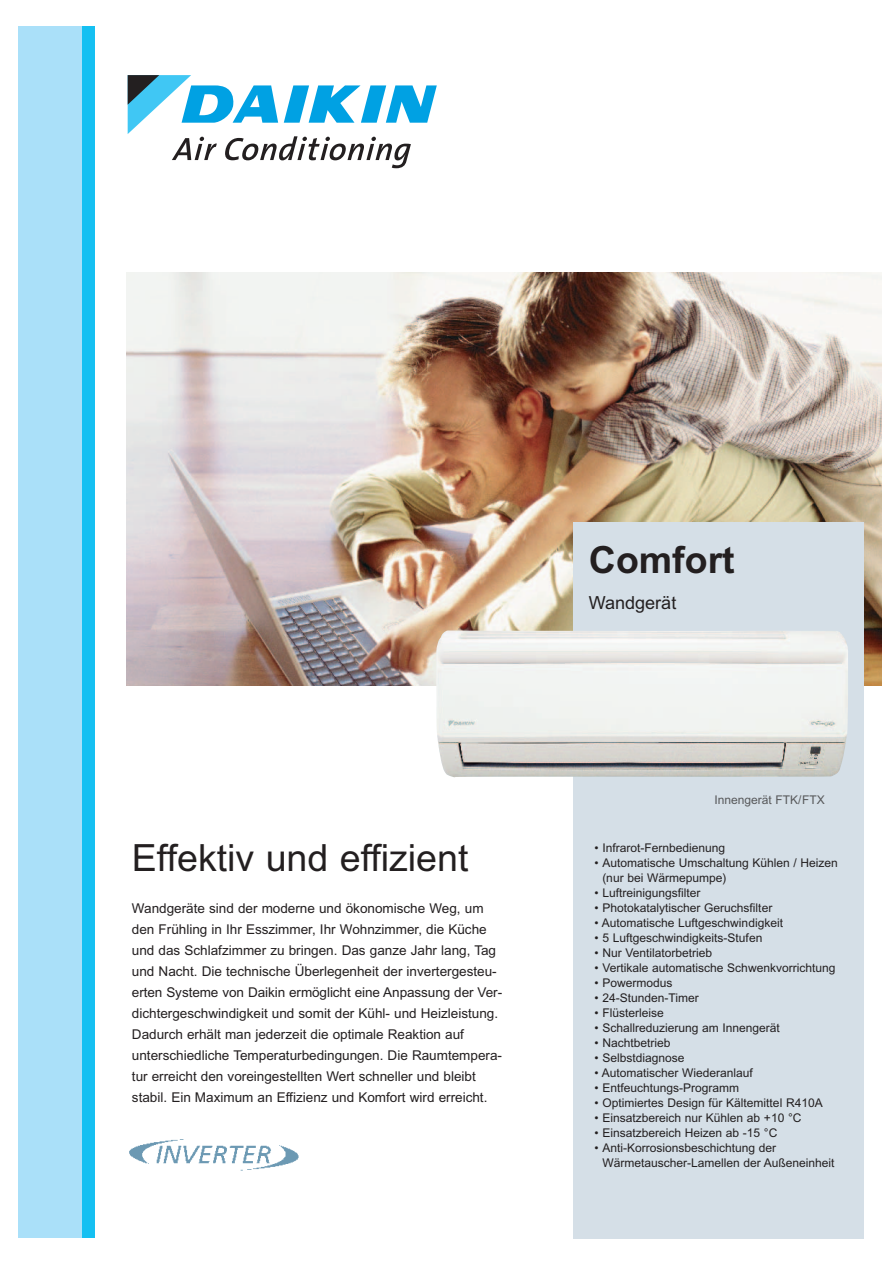
<style>
.page{position:relative;width:893px;height:1263px;background:#fff}
.page>*{position:absolute;margin:0;border:0;box-sizing:border-box;transform-origin:0 0}
.t1{font:37.5px "Arial CE";color:#231f20}
.t2{font:700 37.5px "Arial CE";color:#231f20}
.t3{font:18px "Arial CE";color:#231f20}
.t4{font:13.5px/21px "Arial CE";color:#231f20}
.t5{font:12px/15px "Arial CE";color:#231f20}
.t6{font:12px "Arial CE";color:#57585a}
</style>
<div class="page">
<img style="left:126px;top:273px;width:755px;height:412px">
<div style="left:574px;top:523px;width:289px;height:716px;background:#d5dfe7"></div>
<div style="left:18px;top:26px;width:64px;height:1212px;background:#aae0f9"></div>
<div style="left:82px;top:26px;width:13px;height:1212px;background:#15c0f2"></div>
<svg style="left:128px;top:75px;width:309px;height:93px"></svg>
<img style="left:436px;top:630px;width:412px;height:147px">
<img style="left:129px;top:1139px;width:170px;height:32px">
<h1 class="t1" style="left:132px;top:844px;width:338px">Effektiv und effizient</h1>
<p class="t4" style="left:132px;top:899px;width:372px">Wandgeräte sind der moderne und ökonomische Weg, um den Frühling in Ihr Esszimmer, Ihr Wohnzimmer, die Küche und das Schlafzimmer zu bringen. Das ganze Jahr lang, Tag und Nacht. Die technische Überlegenheit der invertergesteu&shy;erten Systeme von Daikin ermöglicht eine Anpassung der Ver - dichtergeschwindigkeit und somit der Kühl- und Heizleistung.<br>Dadurch erhält man jederzeit die optimale Reaktion auf unterschiedliche Temperaturbedingungen. Die Raumtempera - tur erreicht den voreingestellten Wert schneller und bleibt stabil. Ein Maximum an Effizienz und Komfort wird erreicht.</p>
<h1 class="t2" style="left:589px;top:546px;width:147px">Comfort</h1>
<h2 class="t3" style="left:589px;top:596px;width:89px">Wandgerät</h2>
<p class="t6" style="left:714px;top:795px;width:112px">Innengerät FTK/FTX</p>
<p class="t5" style="left:594px;top:842px;width:132px">• Infrarot-Fernbedienung</p>
<p class="t5" style="left:602px;top:857px;width:237px;text-indent:-8px">• Automatische Umschaltung Kühlen / Heizen (nur bei Wärmepumpe)</p>
<p class="t5" style="left:594px;top:887px;width:107px">• Luftreinigungsfilter</p>
<p class="t5" style="left:594px;top:902px;width:179px">• Photokatalytischer Geruchsfilter</p>
<p class="t5" style="left:594px;top:917px;width:190px">• Automatische Luftgeschwindigkeit</p>
<p class="t5" style="left:594px;top:932px;width:169px">• 5 Luftgeschwindigkeits-Stufen</p>
<p class="t5" style="left:594px;top:947px;width:119px">• Nur Ventilatorbetrieb</p>
<p class="t5" style="left:594px;top:962px;width:242px">• Vertikale automatische Schwenkvorrichtung</p>
<p class="t5" style="left:594px;top:977px;width:79px">• Powermodus</p>
<p class="t5" style="left:594px;top:992px;width:106px">• 24-Stunden-Timer</p>
<p class="t5" style="left:594px;top:1007px;width:71px">• Flüsterleise</p>
<p class="t5" style="left:594px;top:1022px;width:187px">• Schallreduzierung am Innengerät</p>
<p class="t5" style="left:594px;top:1037px;width:77px">• Nachtbetrieb</p>
<p class="t5" style="left:594px;top:1052px;width:91px">• Selbstdiagnose</p>
<p class="t5" style="left:594px;top:1067px;width:160px">• Automatischer Wiederanlauf</p>
<p class="t5" style="left:594px;top:1082px;width:146px">• Entfeuchtungs-Programm</p>
<p class="t5" style="left:594px;top:1097px;width:229px">• Optimiertes Design für Kältemittel R410A</p>
<p class="t5" style="left:594px;top:1112px;width:208px">• Einsatzbereich nur Kühlen ab +10 °C</p>
<p class="t5" style="left:594px;top:1127px;width:184px">• Einsatzbereich Heizen ab -15 °C</p>
<p class="t5" style="left:602px;top:1142px;width:234px;text-indent:-8px">• Anti-Korrosionsbeschichtung der<br>Wärmetauscher-Lamellen der Außeneinheit</p>
</div>
